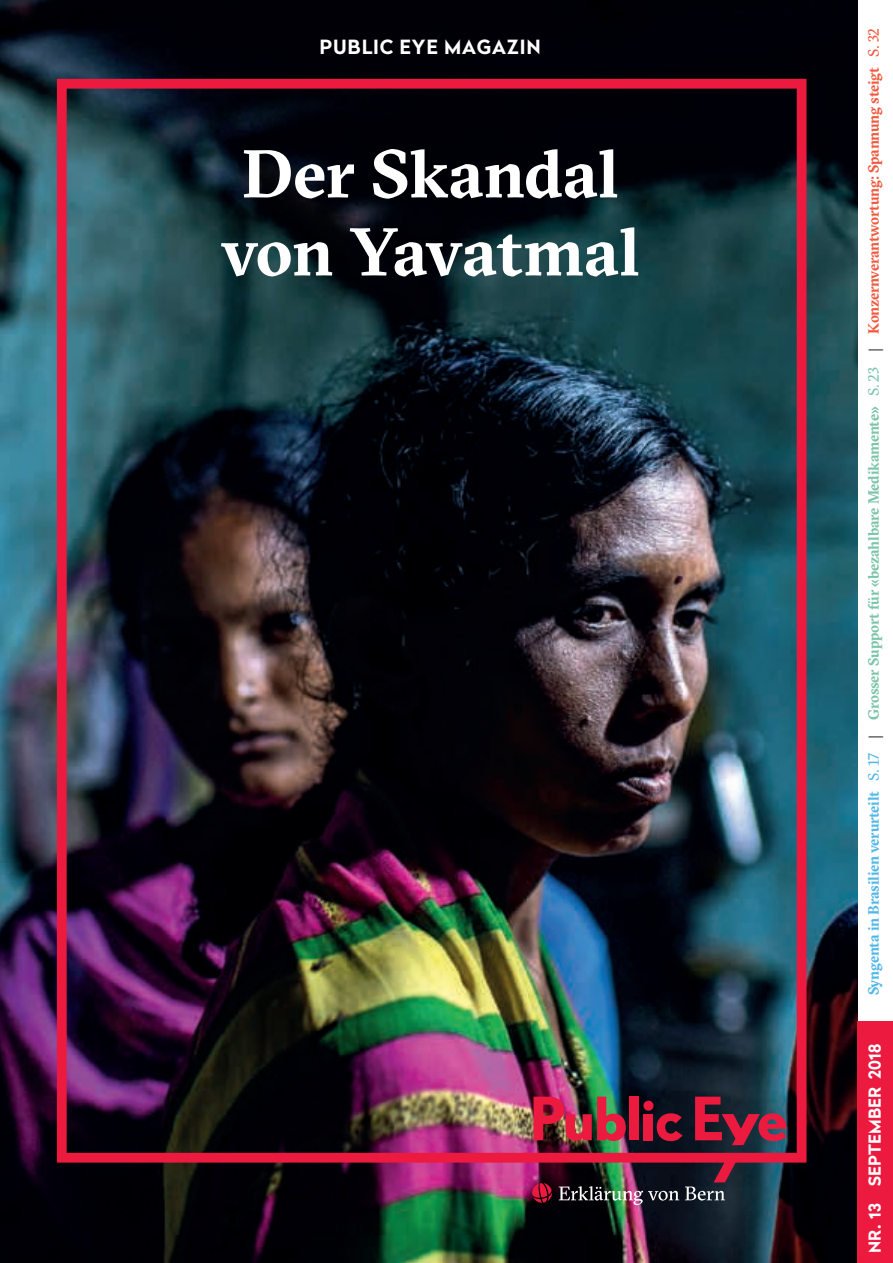
<style>
.page{position:relative;width:893px;height:1263px;background:#fff}
.page>*{position:absolute;margin:0;border:0;box-sizing:border-box;transform-origin:0 0}
.t1{font:700 67.5px/78px "GT Sectra";letter-spacing:-.005em;color:#fff;text-align:center}
.t2{font:700 19.5px "Radikal";letter-spacing:.045em;color:#fff}
.t3{font:700 16.5px "Radikal";letter-spacing:.015em;color:#fff}
.t4{font:700 15px "GT Sectra";letter-spacing:-.015em;color:#7ac5a9}
.t5{font:15px "GT Sectra";color:#f0593e}
.s1{color:#50b7e8}
.s2{font-weight:400;color:#50b7e8}
.s3{color:#231f20}
.s4{font-weight:400}
.s5{color:#f0593e}
</style>
<div class="page">
<img style="left:0;top:0;width:857px;height:1263px">
<img style="left:57px;top:79px;width:749px;height:1103px">
<svg style="left:532px;top:1183px;width:20px;height:20px"></svg>
<img style="left:559px;top:1186px;width:166px;height:19px">
<div style="left:857px;top:1022px;width:36px;height:241px;background:#ed1a40"></div>
<h2 class="t2" style="left:319px;top:32px;width:223px">PUBLIC EYE MAGAZIN</h2>
<p class="t5" style="left:864px;top:57px;width:31px;rotate:-90deg">S. 32</p>
<h1 class="t1" style="left:221px;top:133px;width:420px">Der Skandal von Yavatmal</h1>
<p class="t4" style="left:864px;top:995px;width:930px;rotate:-90deg"><span class="s1">Syngenta in Brasilien verurteilt</span> <span class="s2">S. 17</span> <span class="s3">|</span> Grosser Support für «bezahlbare Medikamente» <span class="s4">S. 23</span> <span class="s3">|</span> <span class="s5">Konzernverantwortung: Spannung steigt</span></p>
<p class="t3" style="left:863px;top:1253px;width:211px;rotate:-90deg">NR. 13 SEPTEMBER 2018</p>
</div>
